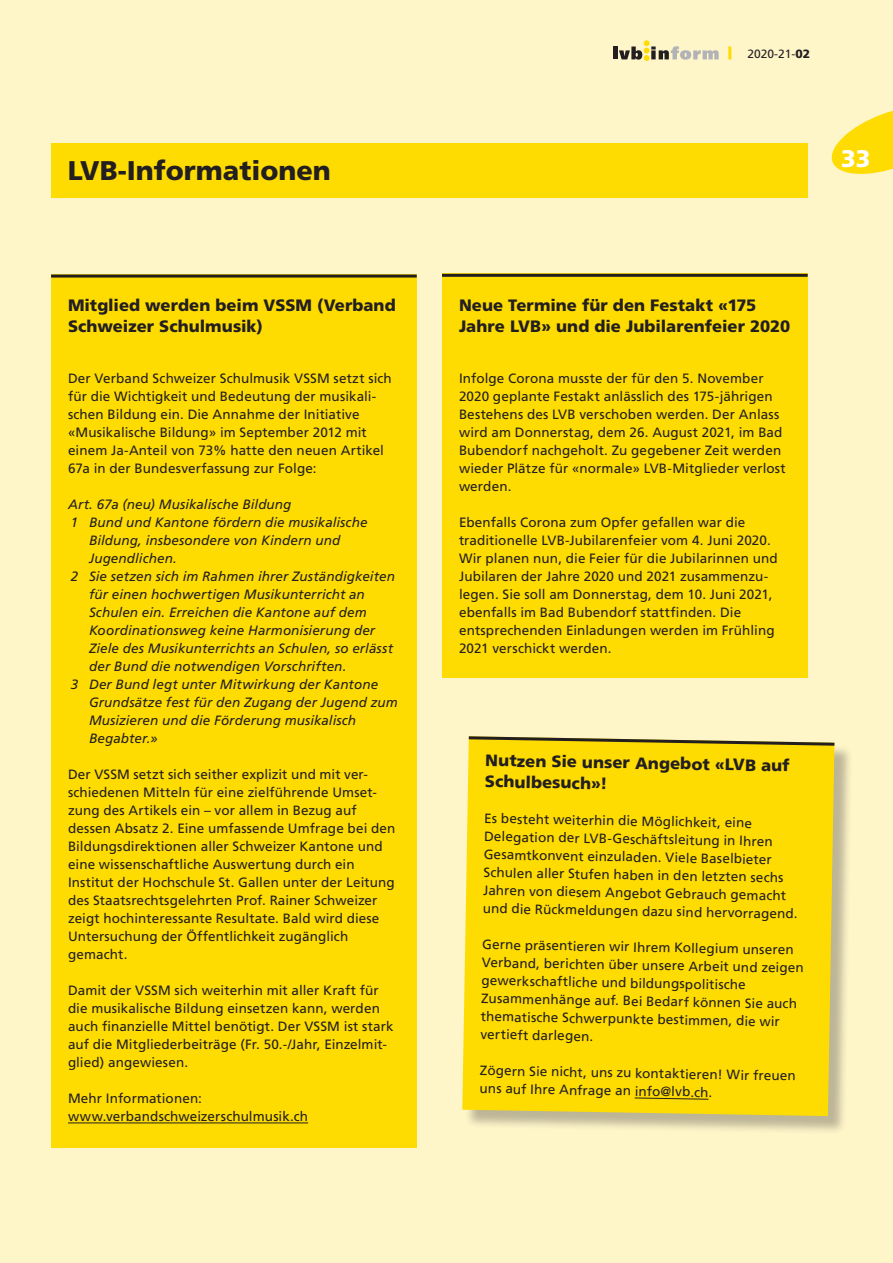
<style>
.page{position:relative;width:893px;height:1263px;background:#fef5c9}
.page>*{position:absolute;margin:0;border:0;box-sizing:border-box;transform-origin:0 0}
.t1{font:900 27px "Frutiger LT Std";color:#231f20}
.t2{font:900 24px "Frutiger LT Std";color:#fff}
.t3{font:900 16.5px/21px "Frutiger LT Std";color:#231f20}
.t4{font:13.5px/18px "Frutiger LT Std";letter-spacing:.005em;color:#231f20}
.t5{font:italic 13.5px "Frutiger LT Std";letter-spacing:.005em;color:#231f20}
.t6{font:12px "Frutiger LT Std";color:#231f20}
.s1{font-weight:900}
</style>
<div class="page">
<div style="left:442px;top:274px;width:366px;height:404px;background:#ffdc01"></div>
<hr style="left:442px;top:274px;width:366px;height:3px;background:#231f20">
<div style="left:465px;top:738px;width:388px;height:396px;background:#231f20;opacity:.3"></div>
<div style="left:462px;top:738px;width:372px;height:378px;background:#ffdc01"></div>
<svg style="left:634px;top:1097px;width:75px;height:3px"></svg>
<svg style="left:466px;top:736px;width:371px;height:11px"></svg>
<div style="left:51px;top:275px;width:366px;height:873px;background:#ffdc01"></div>
<hr style="left:68px;top:1122px;width:240px;height:1px;background:#231f20">
<hr style="left:51px;top:275px;width:366px;height:3px;background:#231f20">
<div style="left:51px;top:143px;width:757px;height:54px;background:#ffdc01"></div>
<svg style="left:831px;top:110px;width:62px;height:64px"></svg>
<hr style="left:613px;top:47px;width:4px;height:12px;background:#231f20">
<svg style="left:619px;top:40px;width:100px;height:21px"></svg>
<hr style="left:728px;top:46px;width:3px;height:14px;background:#ffdc01">
<h1 class="t1" style="left:68px;top:155px;width:265px">LVB-Informationen</h1>
<p class="t3" style="left:68px;top:294px;width:329px">Mitglied werden beim VSSM (Verband<br>Schweizer Schulmusik)</p>
<p class="t4" style="left:68px;top:369px;width:325px">Der Verband Schweizer Schulmusik VSSM setzt sich für die Wichtigkeit und Bedeutung der musikali&shy;schen Bildung ein. Die Annahme der Initiative «Musikalische Bildung» im September 2012 mit einem Ja-Anteil von 73% hatte den neuen Artikel 67a in der Bundesverfassung zur Folge:</p>
<p class="t5" style="left:68px;top:496px;width:225px">Art. 67a (neu) Musikalische Bildung</p>
<p class="t5" style="left:71px;top:514px;width:298px">1 Bund und Kantone fördern die musikalische</p>
<p class="t5" style="left:89px;top:532px;width:253px">Bildung, insbesondere von Kindern und</p>
<p class="t5" style="left:89px;top:550px;width:89px">Jugendlichen.</p>
<p class="t5" style="left:71px;top:568px;width:326px">2 Sie setzen sich im Rahmen ihrer Zuständigkeiten</p>
<p class="t5" style="left:89px;top:586px;width:277px">für einen hochwertigen Musikunterricht an</p>
<p class="t5" style="left:89px;top:604px;width:279px">Schulen ein. Erreichen die Kantone auf dem</p>
<p class="t5" style="left:89px;top:622px;width:288px">Koordinationsweg keine Harmonisierung der</p>
<p class="t5" style="left:89px;top:640px;width:305px">Ziele des Musikunterrichts an Schulen, so erlässt</p>
<p class="t5" style="left:89px;top:658px;width:259px">der Bund die notwendigen Vorschriften.</p>
<p class="t5" style="left:71px;top:676px;width:309px">3 Der Bund legt unter Mitwirkung der Kantone</p>
<p class="t5" style="left:89px;top:694px;width:310px">Grundsätze fest für den Zugang der Jugend zum</p>
<p class="t5" style="left:89px;top:712px;width:269px">Musizieren und die Förderung musikalisch</p>
<p class="t5" style="left:89px;top:730px;width:70px">Begabter.»</p>
<p class="t4" style="left:68px;top:765px;width:329px">Der VSSM setzt sich seither explizit und mit ver&shy;schiedenen Mitteln für eine zielführende Umset&shy;zung des Artikels ein – vor allem in Bezug auf dessen Absatz 2. Eine umfassende Umfrage bei den Bildungsdirektionen aller Schweizer Kantone und eine wissenschaftliche Auswertung durch ein Institut der Hochschule St. Gallen unter der Leitung des Staatsrechtsgelehrten Prof. Rainer Schweizer zeigt hochinteressante Resultate. Bald wird diese Untersuchung der Öffentlichkeit zugänglich gemacht.</p>
<p class="t4" style="left:68px;top:981px;width:327px">Damit der VSSM sich weiterhin mit aller Kraft für die musikalische Bildung einsetzen kann, werden auch finanzielle Mittel benötigt. Der VSSM ist stark auf die Mitgliederbeiträge (Fr. 50.-/Jahr, Einzelmit&shy;glied) angewiesen.</p>
<p class="t4" style="left:68px;top:1089px;width:242px">Mehr Informationen: www.verbandschweizerschulmusik.ch</p>
<p class="t6" style="left:747px;top:47px;width:64px">2020-21-<span class="s1">02</span></p>
<h2 class="t2" style="left:841px;top:144px;width:31px">33</h2>
<p class="t3" style="left:459px;top:294px;width:333px">Neue Termine für den Festakt «175<br>Jahre LVB» und die Jubilarenfeier 2020</p>
<p class="t4" style="left:459px;top:369px;width:328px">Infolge Corona musste der für den 5. November 2020 geplante Festakt anlässlich des 175-jährigen Bestehens des LVB verschoben werden. Der Anlass wird am Donnerstag, dem 26. August 2021, im Bad Bubendorf nachgeholt. Zu gegebener Zeit werden wieder Plätze für «normale» LVB-Mitglieder verlost werden.</p>
<p class="t4" style="left:459px;top:513px;width:320px">Ebenfalls Corona zum Opfer gefallen war die traditionelle LVB-Jubilarenfeier vom 4. Juni 2020.<br>Wir planen nun, die Feier für die Jubilarinnen und Jubilaren der Jahre 2020 und 2021 zusammenzu&shy;legen. Sie soll am Donnerstag, dem 10. Juni 2021, ebenfalls im Bad Bubendorf stattfinden. Die entsprechenden Einladungen werden im Frühling 2021 verschickt werden.</p>
<p class="t3" style="left:486px;top:750px;width:306px;rotate:1deg">Nutzen Sie unser Angebot «LVB auf<br>Schulbesuch»!</p>
<p class="t4" style="left:485px;top:809px;width:316px;rotate:1deg">Es besteht weiterhin die Möglichkeit, eine Delegation der LVB-Geschäftsleitung in Ihren Gesamtkonvent einzuladen. Viele Baselbieter Schulen aller Stufen haben in den letzten sechs Jahren von diesem Angebot Gebrauch gemacht und die Rückmeldungen dazu sind hervorragend.</p>
<p class="t4" style="left:482px;top:935px;width:323px;rotate:1deg">Gerne präsentieren wir Ihrem Kollegium unseren Verband, berichten über unsere Arbeit und zeigen gewerkschaftliche und bildungspolitische Zusammenhänge auf. Bei Bedarf können Sie auch thematische Schwerpunkte bestimmen, die wir vertieft darlegen.</p>
<p class="t4" style="left:480px;top:1061px;width:317px;rotate:1deg">Zögern Sie nicht, uns zu kontaktieren! Wir freuen uns auf Ihre Anfrage an info@lvb.ch.</p>
</div>
